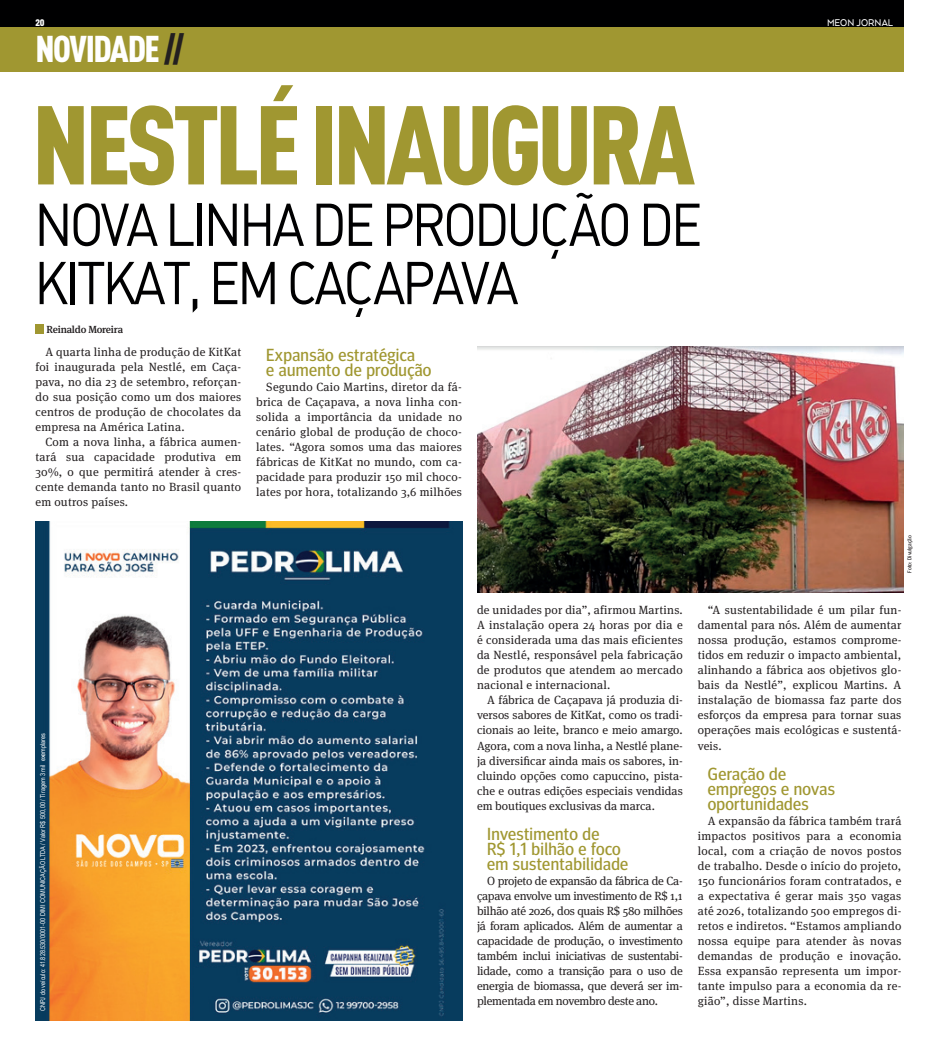
<style>
.page{position:relative;width:939px;height:1053px;background:#fff}
.page>*{position:absolute;margin:0;border:0;box-sizing:border-box;transform-origin:0 0}
.t1{font:110px "DIN Cond Black Alternate";letter-spacing:-.04em;color:#a09731}
.t2{font:59.38px/58.2px "DIN Alternate";letter-spacing:-.065em;color:#000001;scale:.89 1}
.t3{font:36.75px "DIN Cond Black Alternate";letter-spacing:-.04em;color:#fff}
.t4{font:17.5px/15px "Meta Headline OT";letter-spacing:.02em;color:#a09731}
.t5{font:11.88px/15px "Meta Serif OT";letter-spacing:.02em;color:#231f20;text-align:justify}
.t6{font:500 11.25px "Arquitecta";letter-spacing:.01em;color:#fff;scale:.89 1}
.t7{font:11.25px "DIN Cond Black Alternate";color:#fff}
.t8{font:500 10.25px "Meta Serif OT";letter-spacing:-.02em;color:#231f20}
.t9{font:6.75px "Arial Narrow";color:#fff}
.t10{font:5.62px "Meta Headline OT";letter-spacing:.02em;color:#231f20}
.s1{color:#231f20}
</style>
<div class="page">
<div style="left:0;top:4px;width:904px;height:67px;background:#a09731"></div>
<div style="left:35px;top:324px;width:9px;height:9px;background:#a09731"></div>
<div style="left:0;top:0;width:904px;height:27px;background:#000001"></div>
<img style="left:35px;top:521px;width:428px;height:498px">
<img style="left:477px;top:347px;width:427px;height:245px">
<p class="t7" style="left:35px;top:15px;width:11px">20</p>
<p class="t6" style="left:827px;top:15px;width:76px">MEON JORNAL</p>
<h3 class="t3" style="left:35px;top:26px;width:151px">NOVIDADE <span class="s1">//</span></h3>
<h1 class="t1" style="left:32px;top:76px;width:665px">NESTLÉ INAUGURA</h1>
<h2 class="t2" style="left:34px;top:194px;width:752px">NOVA LINHA DE PRODUÇÃO DE<br>KITKAT, EM CAÇAPAVA</h2>
<p class="t8" style="left:47px;top:323px;width:78px">Reinaldo Moreira</p>
<p class="t5" style="left:35px;top:344px;width:207px;text-indent:10px">A quarta linha de produção de KitKat foi inaugurada pela Nestlé, em Caça&shy;pava, no dia 23 de setembro, reforçan&shy;do sua posição como um dos maiores centros de produção de chocolates da empresa na América Latina.</p>
<p class="t5" style="left:35px;top:434px;width:207px;text-indent:10px">Com a nova linha, a fábrica aumen&shy;tará sua capacidade produtiva em 30%, o que permitirá atender à cres&shy;cente demanda tanto no Brasil quanto em outros países.</p>
<h3 class="t4" style="left:266px;top:347px;width:167px">Expansão estratégica<br>e aumento de produção</h3>
<p class="t5" style="left:256px;top:379px;width:207px;text-indent:10px">Segundo Caio Martins, diretor da fá&shy;brica de Caçapava, a nova linha con&shy;solida a importância da unidade no cenário global de produção de choco&shy;lates. “Agora somos uma das maiores fábricas de KitKat no mundo, com ca&shy;pacidade para produzir 150 mil choco&shy;lates por hora, totalizando 3,6 milhões</p>
<p class="t9" style="left:38px;top:1011px;width:280px;rotate:-90deg">CNPJ do veículo: 41.828.530/0001-00 DIMI COMUNICAÇÃO LTDA / Valor R$ 500,00 / Tiragem 3 mil exemplares</p>
<p class="t5" style="left:477px;top:602px;width:207px">de unidades por dia”, afirmou Martins.<br>A instalação opera 24 horas por dia e é considerada uma das mais eficientes da Nestlé, responsável pela fabricação de produtos que atendem ao mercado nacional e internacional.</p>
<p class="t5" style="left:477px;top:692px;width:207px;text-indent:10px">A fábrica de Caçapava já produzia di&shy;versos sabores de KitKat, como os tradi&shy;cionais ao leite, branco e meio amargo.<br>Agora, com a nova linha, a Nestlé plane&shy;ja diversificar ainda mais os sabores, in&shy;cluindo opções como capuccino, pista&shy;che e outras edições especiais vendidas em boutiques exclusivas da marca.</p>
<h3 class="t4" style="left:487px;top:826px;width:143px">Investimento de<br>R$ 1,1 bilhão e foco em sustentabilidade</h3>
<p class="t5" style="left:477px;top:872px;width:207px;text-indent:10px">O projeto de expansão da fábrica de Ca&shy;çapava envolve um investimento de R$ 1,1 bilhão até 2026, dos quais R$ 580 milhões já foram aplicados. Além de aumentar a capacidade de produção, o investimento também inclui iniciativas de sustentabi&shy;lidade, como a transição para o uso de energia de biomassa, que deverá ser im&shy;plementada em novembro deste ano.</p>
<p class="t10" style="left:906px;top:572px;width:39px;rotate:-90deg">Foto: Divulgação</p>
<p class="t5" style="left:698px;top:602px;width:205px;text-indent:10px">“A sustentabilidade é um pilar fun&shy;damental para nós. Além de aumentar nossa produção, estamos comprome&shy;tidos em reduzir o impacto ambiental, alinhando a fábrica aos objetivos glo&shy;bais da Nestlé”, explicou Martins. A instalação de biomassa faz parte dos esforços da empresa para tornar suas operações mais ecológicas e sustentá&shy;veis.</p>
<h3 class="t4" style="left:708px;top:766px;width:128px">Geração de empregos e novas oportunidades</h3>
<p class="t5" style="left:698px;top:812px;width:205px;text-indent:10px">A expansão da fábrica também trará impactos positivos para a economia local, com a criação de novos postos de trabalho. Desde o início do projeto, 150 funcionários foram contratados, e a expectativa é gerar mais 350 vagas até 2026, totalizando 500 empregos di&shy;retos e indiretos. “Estamos ampliando nossa equipe para atender às novas demandas de produção e inovação.<br>Essa expansão representa um impor&shy;tante impulso para a economia da re&shy;gião”, disse Martins.</p>
</div>
